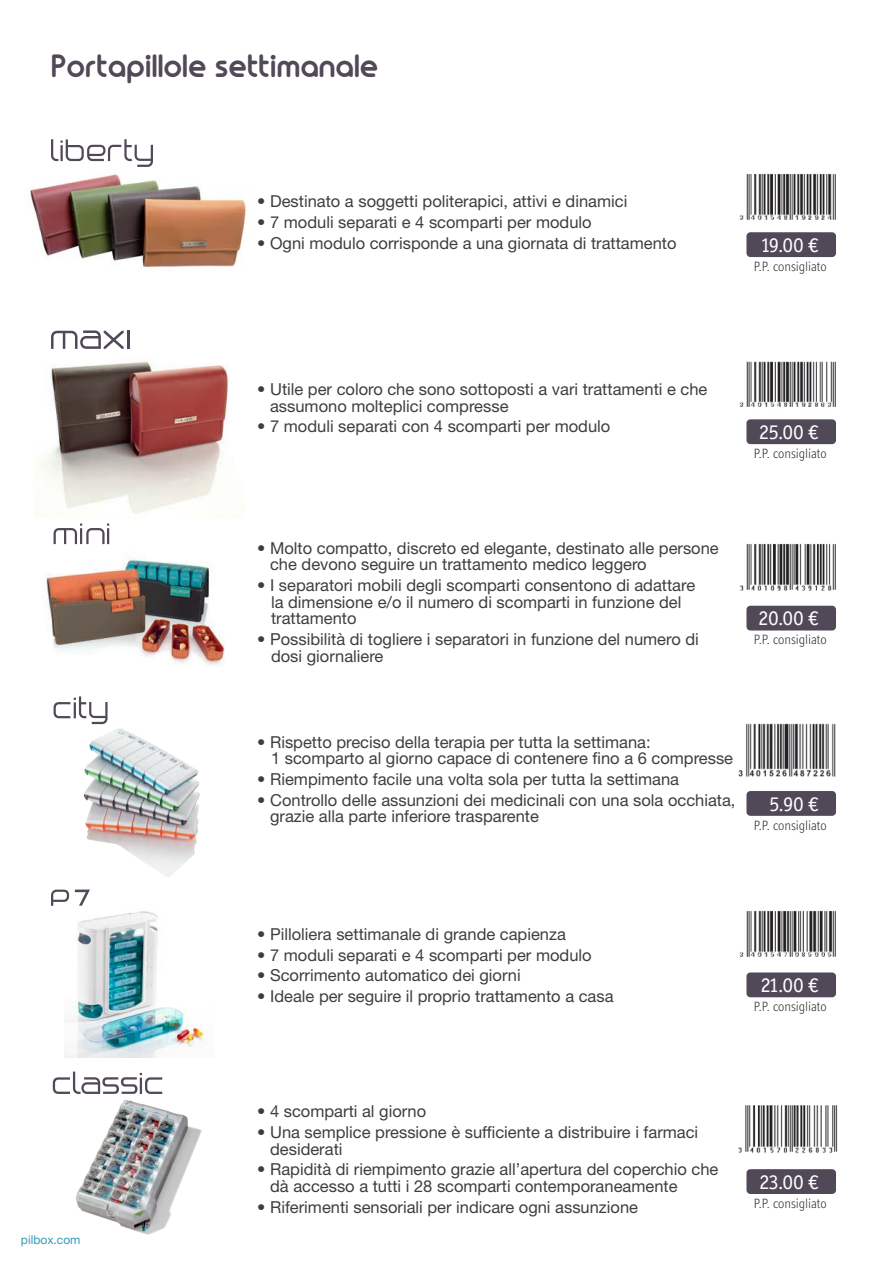
<style>
.page{position:relative;width:893px;height:1263px;background:#fff}
.page>*{position:absolute;margin:0;border:0;box-sizing:border-box;transform-origin:0 0}
.Texte-Helvetica-9pt{font:700 30px "Chica Gogo NF";color:#514858}
.PRIX{font:21px "Officina Display ITC Std";color:#fff}
.Texte_interieur{font:16.5px/16.5px "Helvetica Neue LT Std";color:#3e3e3f}
.PRIX-2{font:300 13.5px "Officina Display ITC Std";color:#231f20}
.Texte_interieur-2{font:12px "Helvetica Neue LT Std";color:#319dbb}
</style>
<div class="page">
<img style="left:29px;top:174px;width:218px;height:94px">
<img style="left:38px;top:361px;width:191px;height:154px">
<img style="left:46px;top:556px;width:179px;height:110px">
<img style="left:83px;top:724px;width:117px;height:153px">
<img style="left:65px;top:911px;width:139px;height:147px">
<img style="left:75px;top:1099px;width:127px;height:136px">
<div style="left:746px;top:232px;width:90px;height:25px;background:#514858;border-radius:4px"></div>
<div style="left:746px;top:419px;width:90px;height:25px;background:#514858;border-radius:4px"></div>
<div style="left:746px;top:606px;width:90px;height:24px;background:#514858;border-radius:4px"></div>
<div style="left:746px;top:791px;width:90px;height:25px;background:#514858;border-radius:4px"></div>
<div style="left:746px;top:972px;width:90px;height:25px;background:#514858;border-radius:4px"></div>
<div style="left:746px;top:1169px;width:90px;height:25px;background:#514858;border-radius:4px"></div>
<svg style="left:54px;top:696px;width:54px;height:28px"></svg>
<svg style="left:54px;top:523px;width:55px;height:21px"></svg>
<svg style="left:51px;top:330px;width:73px;height:19px"></svg>
<hr style="left:127px;top:330px;width:3px;height:19px;background:#514858">
<svg style="left:51px;top:139px;width:102px;height:28px"></svg>
<svg style="left:53px;top:1071px;width:109px;height:23px"></svg>
<svg style="left:51px;top:889px;width:18px;height:17px"></svg>
<svg style="left:75px;top:889px;width:15px;height:17px"></svg>
<img style="left:739px;top:173px;width:97px;height:47px">
<img style="left:739px;top:361px;width:97px;height:46px">
<img style="left:739px;top:543px;width:97px;height:48px">
<img style="left:738px;top:723px;width:98px;height:54px">
<img style="left:738px;top:1105px;width:100px;height:49px">
<img style="left:739px;top:910px;width:97px;height:47px">
<p class="Texte-Helvetica-9pt" style="left:51px;top:47px;width:329px">Portapillole settimanale</p>
<p class="Texte_interieur-2" style="left:21px;top:1233px;width:61px">pilbox.com</p>
<p class="Texte_interieur" style="left:257px;top:193px;width:372px">• Destinato a soggetti politerapici, attivi e dinamici</p>
<p class="Texte_interieur" style="left:257px;top:214px;width:336px">• 7 moduli separati e 4 scomparti per modulo</p>
<p class="Texte_interieur" style="left:257px;top:234px;width:421px">• Ogni modulo corrisponde a una giornata di trattamento</p>
<p class="PRIX" style="left:762px;top:233px;width:58px">19.00 €</p>
<p class="PRIX-2" style="left:754px;top:258px;width:74px">P.P. consigliato</p>
<p class="Texte_interieur" style="left:270px;top:381px;width:439px;text-indent:-13px">• Utile per coloro che sono sottoposti a vari trattamenti e che assumono molteplici compresse</p>
<p class="Texte_interieur" style="left:257px;top:418px;width:355px">• 7 moduli separati con 4 scomparti per modulo</p>
<p class="PRIX" style="left:759px;top:420px;width:61px">25.00 €</p>
<p class="PRIX-2" style="left:754px;top:445px;width:74px">P.P. consigliato</p>
<p class="Texte_interieur" style="left:270px;top:540px;width:450px;text-indent:-13px">• Molto compatto, discreto ed elegante, destinato alle persone che devono seguire un trattamento medico leggero</p>
<p class="Texte_interieur" style="left:271px;top:577px;width:426px;text-indent:-14px">• I separatori mobili degli scomparti consentono di adattare la dimensione e/o il numero di scomparti in funzione del trattamento</p>
<p class="Texte_interieur" style="left:271px;top:631px;width:429px;text-indent:-14px">• Possibilità di togliere i separatori in funzione del numero di dosi giornaliere</p>
<p class="PRIX" style="left:759px;top:606px;width:62px">20.00 €</p>
<p class="PRIX-2" style="left:754px;top:632px;width:74px">P.P. consigliato</p>
<p class="Texte_interieur" style="left:257px;top:734px;width:395px">• Rispetto preciso della terapia per tutta la settimana:</p>
<p class="Texte_interieur" style="left:271px;top:750px;width:464px">1 scomparto al giorno capace di contenere fino a 6 compresse</p>
<p class="Texte_interieur" style="left:257px;top:771px;width:423px">• Riempimento facile una volta sola per tutta la settimana</p>
<p class="Texte_interieur" style="left:270px;top:792px;width:467px;text-indent:-13px">• Controllo delle assunzioni dei medicinali con una sola occhiata, grazie alla parte inferiore trasparente</p>
<p class="PRIX" style="left:769px;top:791px;width:51px">5.90 €</p>
<p class="PRIX-2" style="left:754px;top:817px;width:74px">P.P. consigliato</p>
<p class="Texte_interieur" style="left:257px;top:925px;width:310px">• Pilloliera settimanale di grande capienza</p>
<p class="Texte_interieur" style="left:257px;top:946px;width:336px">• 7 moduli separati e 4 scomparti per modulo</p>
<p class="Texte_interieur" style="left:257px;top:967px;width:265px">• Scorrimento automatico dei giorni</p>
<p class="Texte_interieur" style="left:257px;top:988px;width:358px">• Ideale per seguire il proprio trattamento a casa</p>
<p class="Texte_interieur" style="left:257px;top:1103px;width:170px">• 4 scomparti al giorno</p>
<p class="Texte_interieur" style="left:270px;top:1124px;width:430px;text-indent:-13px">• Una semplice pressione è sufficiente a distribuire i farmaci desiderati</p>
<p class="Texte_interieur" style="left:270px;top:1161px;width:450px;text-indent:-13px">• Rapidità di riempimento grazie all’apertura del coperchio che dà accesso a tutti i 28 scomparti contemporaneamente</p>
<p class="Texte_interieur" style="left:257px;top:1198px;width:382px">• Riferimenti sensoriali per indicare ogni assunzione</p>
<p class="PRIX" style="left:761px;top:973px;width:60px">21.00 €</p>
<p class="PRIX-2" style="left:754px;top:999px;width:74px">P.P. consigliato</p>
<p class="PRIX" style="left:759px;top:1170px;width:61px">23.00 €</p>
<p class="PRIX-2" style="left:754px;top:1195px;width:74px">P.P. consigliato</p>
</div>
